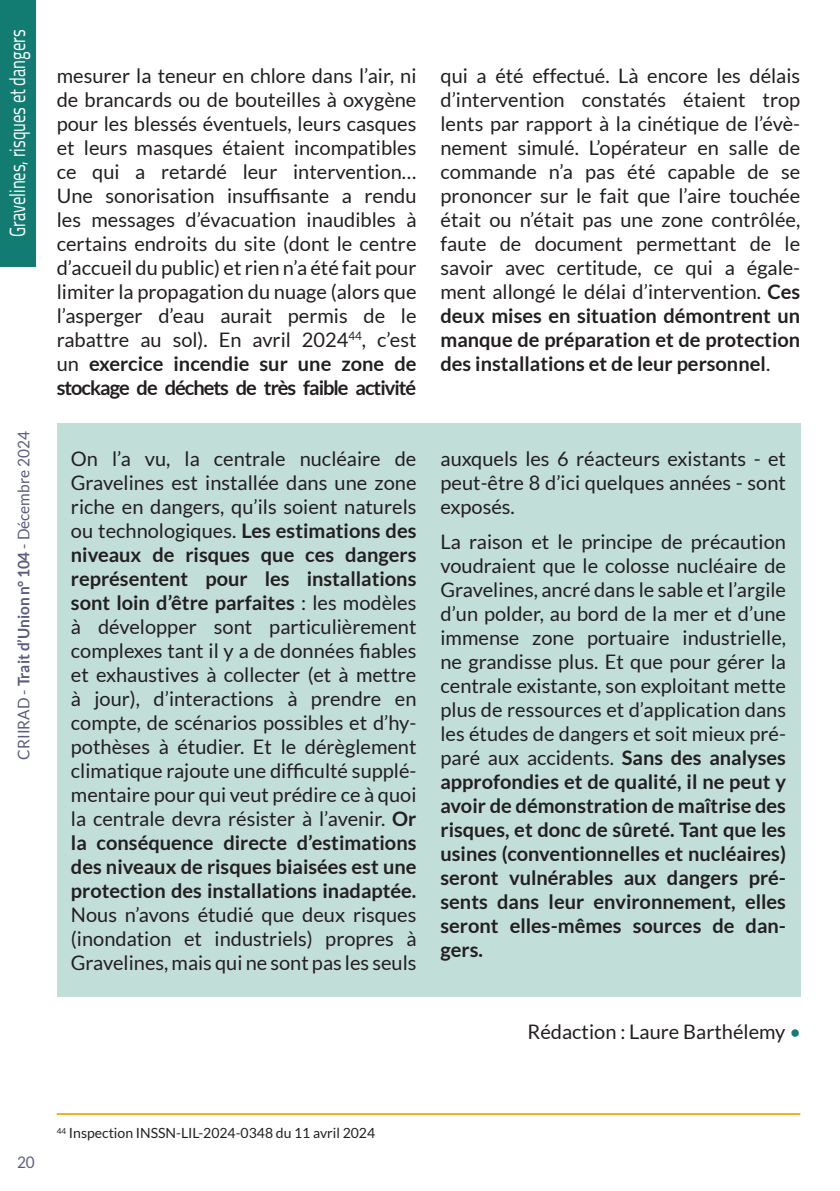
<style>
.page{position:relative;width:840px;height:1191px;background:#fff}
.page>*{position:absolute;margin:0;border:0;box-sizing:border-box;transform-origin:0 0}
.Titre_onglet{font:22px "Titillium Web";color:#fff;scale:.75 1}
.Texte_standard{font:20px/24px "Lato";color:#231f20;text-align:justify}
.t1{font:16px "Lato";color:#5b5c83;scale:.96 1}
.Notes_bas_de_page{font:14px "Lato";color:#231f20}
.s1{font-weight:700}
.s2{color:#137c72}
</style>
<div class="page">
<hr style="left:57px;top:1113px;width:742px;height:2px;background:#f3b219">
<div style="left:0;top:0;width:35px;height:266px;background:#137c72"></div>
<div style="left:57px;top:423px;width:742px;height:574px;background:#c2ded8"></div>
<p class="Titre_onglet" style="left:1px;top:237px;width:278px;rotate:-90deg">Gravelines, risques et dangers</p>
<p class="t1" style="left:15px;top:759px;width:343px;rotate:-90deg">CRIIRAD - <span class="s1">Trait d’Union n°104</span> - Décembre 2024</p>
<p class="Texte_standard" style="left:57px;top:63px;width:361px">mesurer la teneur en chlore dans l’air, ni de brancards ou de bouteilles à oxygène pour les blessés éventuels, leurs casques et leurs masques étaient incompatibles ce qui a retardé leur intervention… Une sonorisation insuffisante a rendu les messages d’évacuation inaudibles à certains endroits du site (dont le centre d’accueil du public) et rien n’a été fait pour limiter la propagation du nuage (alors que l’asperger d’eau aurait permis de le rabattre au sol). En avril 2024<sup>44</sup>, c’est un <span class="s1">exercice incendie sur une zone de stockage de déchets de très faible activité</span></p>
<p class="Texte_standard" style="left:440px;top:63px;width:361px">qui a été effectué. Là encore les délais d’intervention constatés étaient trop lents par rapport à la cinétique de l’évè&shy;nement simulé. L’opérateur en salle de commande n’a pas été capable de se prononcer sur le fait que l’aire touchée était ou n’était pas une zone contrôlée, faute de document permettant de le savoir avec certitude, ce qui a égale&shy;ment allongé le délai d’intervention. <span class="s1">Ces deux mises en situation démontrent un manque de préparation et de protection des installations et de leur personnel</span>.</p>
<p class="Texte_standard" style="left:71px;top:446px;width:347px">On l’a vu, la centrale nucléaire de Gravelines est installée dans une zone riche en dangers, qu’ils soient naturels ou technologiques. <span class="s1">Les estimations des niveaux de risques que ces dangers représentent pour les installations sont loin d’être parfaites</span> : les modèles à développer sont particulièrement complexes tant il y a de données fiables et exhaustives à collecter (et à mettre à jour), d’interactions à prendre en compte, de scénarios possibles et d’hy&shy;pothèses à étudier. Et le dérèglement climatique rajoute une difficulté supplé&shy;mentaire pour qui veut prédire ce à quoi la centrale devra résister à l’avenir. <span class="s1">Or la conséquence directe d’estimations des niveaux de risques biaisées est une protection des installations inadaptée.<br></span>Nous n’avons étudié que deux risques (inondation et industriels) propres à Gravelines, mais qui ne sont pas les seuls</p>
<p class="Texte_standard" style="left:440px;top:446px;width:347px">auxquels les 6 réacteurs existants - et peut-être 8 d’ici quelques années - sont exposés.</p>
<p class="Texte_standard" style="left:440px;top:529px;width:347px">La raison et le principe de précaution voudraient que le colosse nucléaire de Gravelines, ancré dans le sable et l’argile d’un polder, au bord de la mer et d’une immense zone portuaire industrielle, ne grandisse plus. Et que pour gérer la centrale existante, son exploitant mette plus de ressources et d’application dans les études de dangers et soit mieux pré&shy;paré aux accidents. <span class="s1">Sans des analyses approfondies et de qualité, il ne peut y avoir de démonstration de maîtrise des risques, et donc de sûreté. Tant que les usines (conventionnelles et nucléaires) seront vulnérables aux dangers pré&shy;sents dans leur environnement, elles seront elles-mêmes sources de dan&shy;gers.</span></p>
<p class="Texte_standard" style="left:527px;top:1020px;width:275px">Rédaction : Laure Barthélemy <span class="s2">•</span></p>
<p class="t1" style="left:17px;top:1153px;width:20px">20</p>
<p class="Notes_bas_de_page" style="left:57px;top:1125px;width:320px"><sup>44</sup> Inspection INSSN-LIL-2024-0348 du 11 avril 2024</p>
</div>
